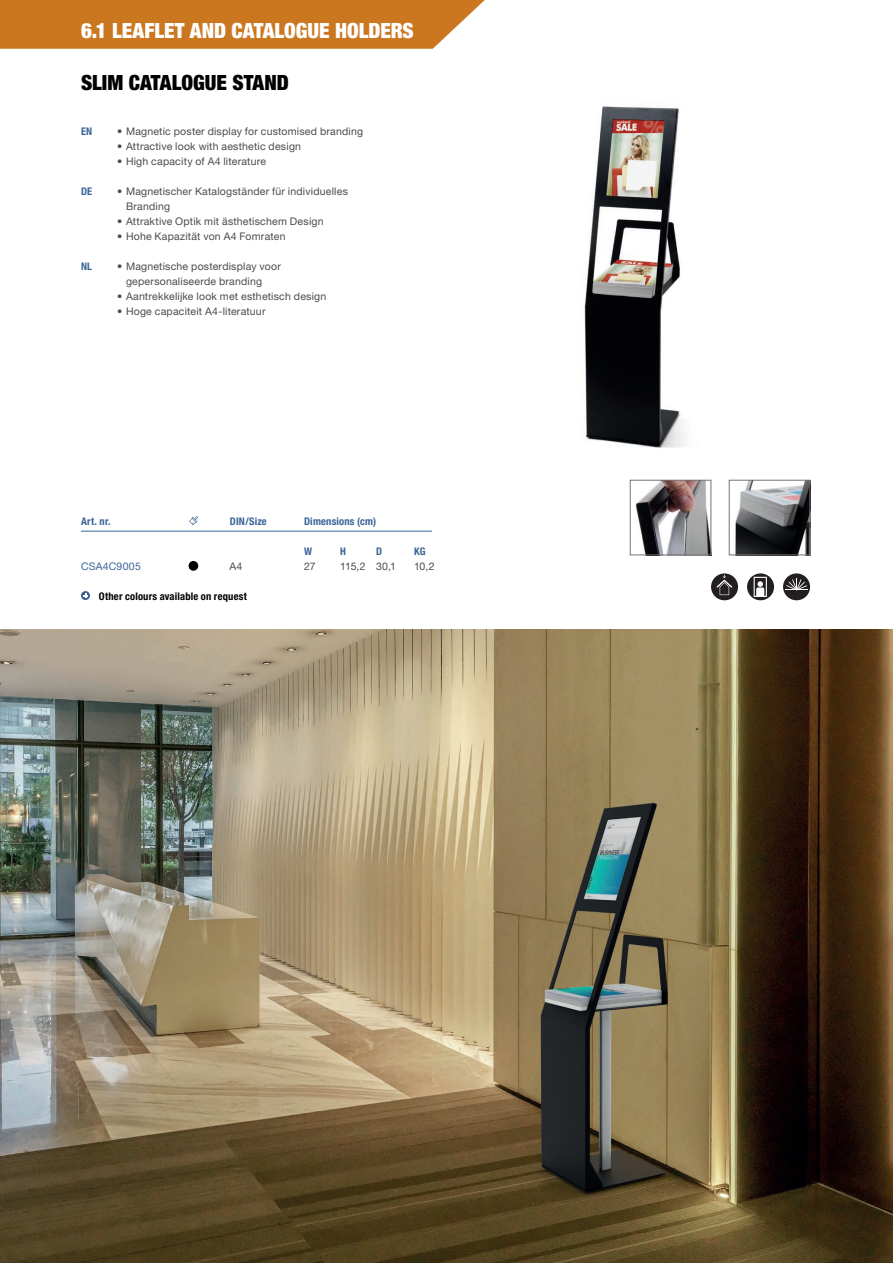
<style>
.page{position:relative;width:893px;height:1263px;background:#fff}
.page>*{position:absolute;margin:0;border:0;box-sizing:border-box;transform-origin:0 0}
.t1{font:900 condensed 21px "Helvetica Neue LT Pro";color:#fff}
.t2{font:900 condensed 21px "Helvetica Neue LT Pro";color:#010101}
.t3{font:10.5px/15px "Helvetica Neue LT Pro";letter-spacing:.02em;color:#4e4a49}
.t4{font:700 condensed 10.5px "Helvetica Neue LT Pro";letter-spacing:.02em;color:#3b6397}
.t5{font:700 condensed 10.5px "Helvetica Neue LT Pro";letter-spacing:.02em;color:#010101}
.t6{font:10.5px "Helvetica Neue LT Pro";letter-spacing:.02em;color:#3b6397}
</style>
<div class="page">
<svg style="left:0;top:0;width:485px;height:49px;background:#cd7e2c"></svg>
<img style="left:635px;top:482px;width:74px;height:71px">
<div style="left:630px;top:480px;width:81px;height:75px;border:1px solid #767372"></div>
<img style="left:584px;top:106px;width:102px;height:342px">
<hr style="left:81px;top:531px;width:351px;height:1px;background:#3b6397">
<svg style="left:189px;top:516px;width:9px;height:9px"></svg>
<div style="left:189px;top:561px;width:9px;height:9px;background:#000001;border-radius:50%"></div>
<div style="left:189px;top:561px;width:9px;height:9px;border:1px solid #010101;border-radius:50%"></div>
<img style="left:735px;top:482px;width:73px;height:71px">
<div style="left:729px;top:480px;width:81px;height:75px;border:1px solid #767372"></div>
<svg style="left:711px;top:573px;width:27px;height:27px"></svg>
<svg style="left:716px;top:575px;width:16px;height:20px"></svg>
<svg style="left:747px;top:573px;width:27px;height:27px"></svg>
<svg style="left:754px;top:577px;width:13px;height:20px"></svg>
<div style="left:783px;top:573px;width:27px;height:27px;background:#231f20;border-radius:50%"></div>
<svg style="left:785px;top:579px;width:23px;height:11px"></svg>
<svg style="left:81px;top:591px;width:9px;height:9px"></svg>
<svg style="left:83px;top:593px;width:5px;height:5px"></svg>
<img style="left:0;top:630px;width:893px;height:633px">
<h1 class="t1" style="left:81px;top:18px;width:334px">6.1 LEAFLET AND CATALOGUE HOLDERS</h1>
<h1 class="t2" style="left:81px;top:70px;width:209px">SLIM CATALOGUE STAND</h1>
<p class="t4" style="left:81px;top:125px;width:13px">EN</p>
<p class="t3" style="left:117px;top:124px;width:248px">• Magnetic poster display for customised branding</p>
<p class="t3" style="left:117px;top:139px;width:186px">• Attractive look with aesthetic design</p>
<p class="t3" style="left:117px;top:154px;width:151px">• High capacity of A4 literature</p>
<p class="t3" style="left:126px;top:184px;width:223px;text-indent:-9px">• Magnetischer Katalogständer für individuelles<br>Branding</p>
<p class="t3" style="left:117px;top:214px;width:208px">• Attraktive Optik mit ästhetischem Design</p>
<p class="t3" style="left:117px;top:229px;width:170px">• Hohe Kapazität von A4 Fomraten</p>
<p class="t3" style="left:126px;top:259px;width:156px;text-indent:-9px">• Magnetische posterdisplay voor gepersonaliseerde branding</p>
<p class="t3" style="left:117px;top:289px;width:211px">• Aantrekkelijke look met esthetisch design</p>
<p class="t3" style="left:117px;top:304px;width:150px">• Hoge capaciteit A4-literatuur</p>
<p class="t4" style="left:81px;top:185px;width:13px">DE</p>
<p class="t4" style="left:81px;top:260px;width:13px">NL</p>
<p class="t4" style="left:81px;top:515px;width:31px">Art. nr.</p>
<p class="t6" style="left:81px;top:560px;width:61px">CSA4C9005</p>
<p class="t4" style="left:230px;top:515px;width:38px">DIN/Size</p>
<p class="t3" style="left:230px;top:559px;width:14px">A4</p>
<p class="t3" style="left:414px;top:559px;width:22px">10,2</p>
<p class="t4" style="left:304px;top:515px;width:74px">Dimensions (cm)</p>
<p class="t4" style="left:340px;top:545px;width:7px">H</p>
<p class="t4" style="left:376px;top:545px;width:8px">D</p>
<p class="t4" style="left:414px;top:545px;width:13px">KG</p>
<p class="t4" style="left:304px;top:545px;width:9px">W</p>
<p class="t3" style="left:304px;top:559px;width:13px">27</p>
<p class="t3" style="left:340px;top:559px;width:57px">115,2 30,1</p>
<p class="t5" style="left:99px;top:590px;width:149px">Other colours available on request</p>
</div>
